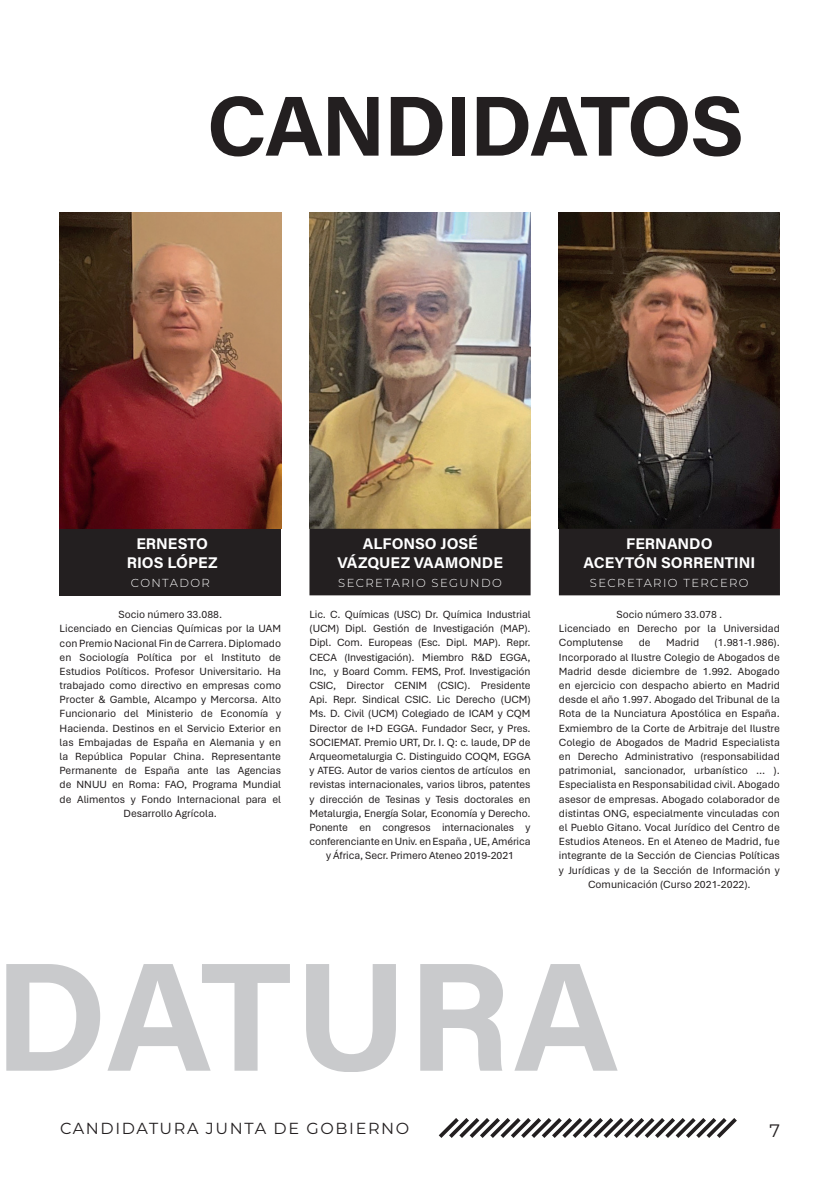
<style>
.page{position:relative;width:840px;height:1191px;background:#fff}
.page>*{position:absolute;margin:0;border:0;box-sizing:border-box;transform-origin:0 0}
.t1{font:700 85.2px "Acumin Pro";letter-spacing:-.025em;color:#231f20}
.t2{font:18px "Montserrat";color:#231f20}
.t3{font:16px "Montserrat";letter-spacing:.1em;color:#231f20}
.t4{font:700 15.4px/18.6px "Acumin Pro";color:#fff;text-align:center}
.t5{font:300 11.6px "Montserrat";letter-spacing:.12em;color:#fff}
.t6{font:11px/14.2px "Aptos";color:#231f20;text-align:center}
</style>
<div class="page">
<img style="left:558px;top:212px;width:221px;height:317px">
<img style="left:309px;top:212px;width:221px;height:317px">
<img style="left:60px;top:212px;width:221px;height:317px">
<svg style="left:6px;top:964px;width:611px;height:108px"></svg>
<div style="left:60px;top:529px;width:221px;height:66px;background:#231f20"></div>
<div style="left:558px;top:529px;width:221px;height:66px;background:#231f20"></div>
<div style="left:309px;top:529px;width:221px;height:66px;background:#231f20"></div>
<svg style="left:438px;top:1118px;width:299px;height:20px"></svg>
<h1 class="t1" style="left:207px;top:66px;width:538px">CANDIDATOS</h1>
<h3 class="t4" style="left:337px;top:534px;width:167px">ALFONSO JOSÉ<br>VÁZQUEZ VAAMONDE</h3>
<h3 class="t4" style="left:127px;top:534px;width:92px">ERNESTO<br>RIOS LÓPEZ</h3>
<h3 class="t4" style="left:583px;top:534px;width:173px">FERNANDO<br>ACEYTÓN SORRENTINI</h3>
<p class="t5" style="left:131px;top:574px;width:81px">CONTADOR</p>
<p class="t5" style="left:338px;top:574px;width:165px">SECRETARIO SEGUNDO</p>
<p class="t5" style="left:589px;top:574px;width:160px">SECRETARIO TERCERO</p>
<p class="t6" style="left:309px;top:607px;width:222px">Lic. C. Químicas (USC) Dr. Química Industrial (UCM) Dipl. Gestión de Investigación (MAP).<br>Dipl. Com. Europeas (Esc. Dipl. MAP). Repr.<br>CECA (Investigación). Miembro R&amp;D EGGA, Inc, y Board Comm. FEMS, Prof. Investigación CSIC, Director CENIM (CSIC). Presidente Api. Repr. Sindical CSIC. Lic Derecho (UCM)<br>Ms. D. Civil (UCM) Colegiado de ICAM y CQM Director de I+D EGGA. Fundador Secr, y Pres.<br>SOCIEMAT. Premio URT, Dr. I. Q: c. laude, DP de Arqueometalurgia C. Distinguido COQM, EGGA y ATEG. Autor de varios cientos de artículos en revistas internacionales, varios libros, patentes y dirección de Tesinas y Tesis doctorales en Metalurgia, Energía Solar, Economía y Derecho.<br>Ponente en congresos internacionales y conferenciante en Univ. en España , UE, América y África, Secr. Primero Ateneo 2019-2021</p>
<p class="t6" style="left:60px;top:607px;width:223px">Socio número 33.088.<br>Licenciado en Ciencias Químicas por la UAM con Premio Nacional Fin de Carrera. Diplomado en Sociología Política por el Instituto de Estudios Políticos. Profesor Universitario. Ha trabajado como directivo en empresas como Procter &amp; Gamble, Alcampo y Mercorsa. Alto Funcionario del Ministerio de Economía y Hacienda. Destinos en el Servicio Exterior en las Embajadas de España en Alemania y en la República Popular China. Representante Permanente de España ante las Agencias de NNUU en Roma: FAO, Programa Mundial de Alimentos y Fondo Internacional para el Desarrollo Agrícola.</p>
<p class="t6" style="left:558px;top:607px;width:222px;text-align:left;text-indent:57px">Socio número 33.078 .<br>Licenciado en Derecho por la Universidad<br>Complutense</p>
<p class="t6" style="left:638px;top:635px;width:13px">de</p>
<p class="t6" style="left:665px;top:635px;width:35px">Madrid</p>
<p class="t6" style="left:714px;top:635px;width:67px">(1.981-1.986).</p>
<p class="t6" style="left:558px;top:649px;width:222px">Incorporado al Ilustre Colegio de Abogados de</p>
<p class="t6" style="left:558px;top:663px;width:222px">Madrid desde diciembre de 1.992. Abogado</p>
<p class="t6" style="left:558px;top:678px;width:222px">en ejercicio con despacho abierto en Madrid</p>
<p class="t6" style="left:558px;top:692px;width:222px">desde el año 1.997. Abogado del Tribunal de la</p>
<p class="t6" style="left:558px;top:706px;width:222px">Rota de la Nunciatura Apostólica en España.</p>
<p class="t6" style="left:558px;top:720px;width:222px">Exmiembro de la Corte de Arbitraje del Ilustre</p>
<p class="t6" style="left:558px;top:734px;width:222px">Colegio de Abogados de Madrid Especialista</p>
<p class="t6" style="left:558px;top:749px;width:222px">en Derecho Administrativo (responsabilidad</p>
<p class="t6" style="left:558px;top:763px;width:222px">patrimonial, sancionador, urbanístico ... ).</p>
<p class="t6" style="left:558px;top:777px;width:222px">Especialista en Responsabilidad civil. Abogado</p>
<p class="t6" style="left:558px;top:791px;width:222px">asesor de empresas. Abogado colaborador de</p>
<p class="t6" style="left:558px;top:805px;width:222px">distintas ONG, especialmente vinculadas con</p>
<p class="t6" style="left:558px;top:820px;width:222px">el Pueblo Gitano. Vocal Jurídico del Centro de</p>
<p class="t6" style="left:558px;top:834px;width:222px">Estudios Ateneos. En el Ateneo de Madrid, fue</p>
<p class="t6" style="left:558px;top:848px;width:222px">integrante de la Sección de Ciencias Políticas</p>
<p class="t6" style="left:558px;top:862px;width:222px">y Jurídicas y de la Sección de Información y</p>
<p class="t6" style="left:587px;top:876px;width:164px">Comunicación (Curso 2021-2022).</p>
<h3 class="t3" style="left:60px;top:1117px;width:350px">CANDIDATURA JUNTA DE GOBIERNO</h3>
<h2 class="t2" style="left:768px;top:1118px;width:12px">7</h2>
</div>
